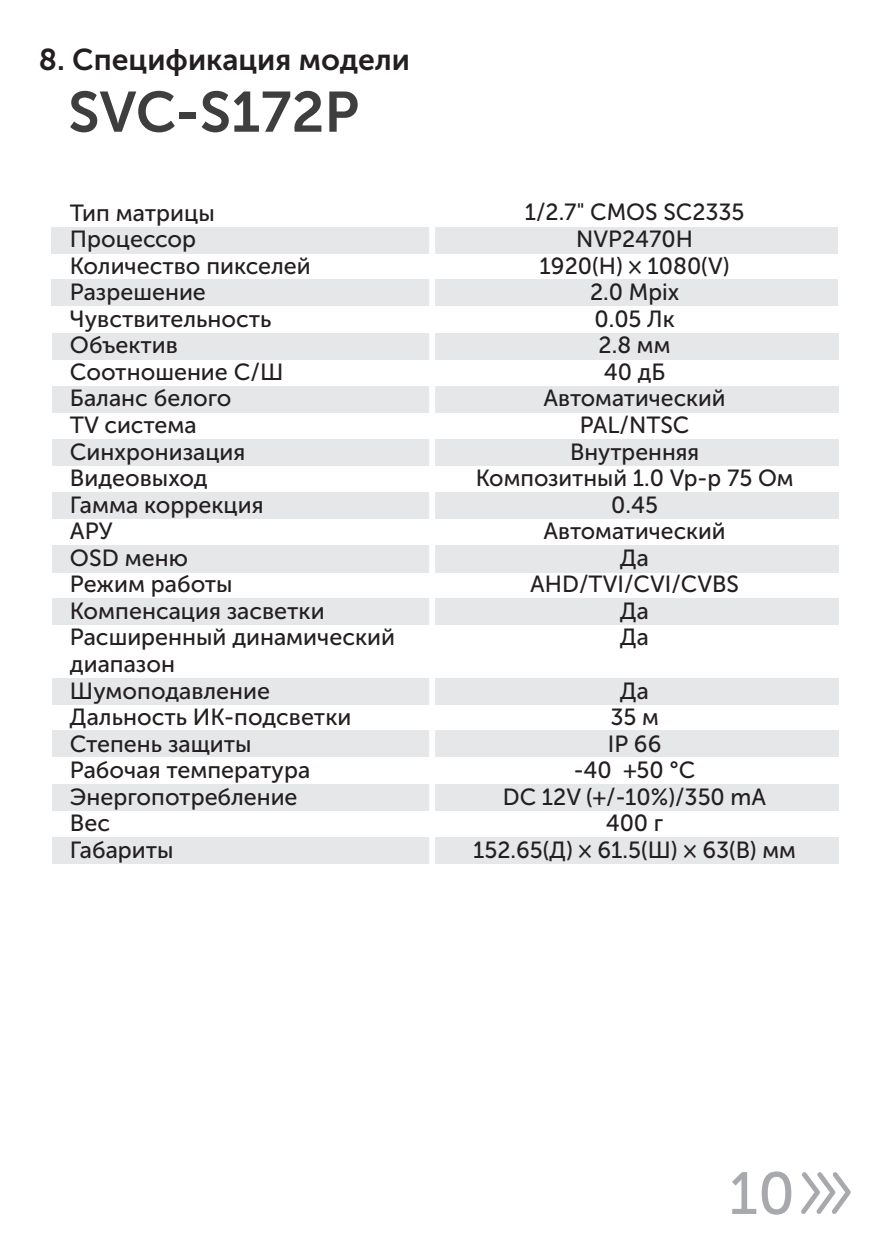
<style>
.page{position:relative;width:893px;height:1234px;background:#fff}
.page>*{position:absolute;margin:0;border:0;box-sizing:border-box;transform-origin:0 0}
.t1{font:59.1px "Museo Sans Cyrl 500";color:#a8a9ad}
.t2{font:56.7px "Museo Sans Cyrl 700";color:#3e3e3f}
.t3{font:30px "Museo Sans Cyrl 700";color:#231f20}
.t4{font:23.4px/26.4px "Museo Sans Cyrl 500";color:#231f20;text-align:center}
</style>
<div class="page">
<div style="left:51px;top:279px;width:787px;height:27px;background:#e6e7e9"></div>
<div style="left:52px;top:333px;width:787px;height:26px;background:#e6e7e9"></div>
<div style="left:52px;top:386px;width:787px;height:26px;background:#e6e7e9"></div>
<div style="left:52px;top:438px;width:787px;height:27px;background:#e6e7e9"></div>
<div style="left:52px;top:492px;width:787px;height:26px;background:#e6e7e9"></div>
<div style="left:52px;top:545px;width:787px;height:27px;background:#e6e7e9"></div>
<div style="left:52px;top:784px;width:787px;height:26px;background:#e6e7e9"></div>
<div style="left:52px;top:837px;width:787px;height:27px;background:#e6e7e9"></div>
<div style="left:52px;top:598px;width:787px;height:26px;background:#e6e7e9"></div>
<div style="left:52px;top:677px;width:787px;height:27px;background:#e6e7e9"></div>
<div style="left:52px;top:730px;width:787px;height:27px;background:#e6e7e9"></div>
<div style="left:51px;top:227px;width:787px;height:26px;background:#e6e7e9"></div>
<div style="left:429px;top:194px;width:6px;height:854px;background:#fff"></div>
<svg style="left:801px;top:1172px;width:50px;height:41px"></svg>
<p class="t3" style="left:39px;top:47px;width:373px">8. Спецификация модели</p>
<h2 class="t2" style="left:68px;top:89px;width:293px">SVC-S172P</h2>
<p class="t4" style="left:70px;top:201px;width:327px;text-align:left">Тип матрицы<br>Процессор<br>Количество пикселей<br>Разрешение<br>Чувствительность<br>Объектив<br>Соотношение С/Ш<br>Баланс белого<br>TV система<br>Синхронизация<br>Видеовыход<br>Гамма коррекция<br>АРУ<br>OSD меню<br>Режим работы<br>Компенсация засветки<br>Расширенный динамический диапазон<br>Шумоподавление<br>Дальность ИК-подсветки<br>Степень защиты<br>Рабочая температура<br>Энергопотребление<br>Вес<br>Габариты</p>
<p class="t4" style="left:476px;top:201px;width:319px">1/2.7" CMOS SC2335<br>NVP2470H<br>1920(H) × 1080(V)<br>2.0 Mpix<br>0.05 Лк<br>2.8 мм<br>40 дБ<br>Автоматический<br>PAL/NTSC<br>Внутренняя<br>Композитный 1.0 Vp-p 75 Ом<br>0.45<br>Автоматический<br>Да<br>AHD/TVI/CVI/CVBS<br>Да<br>Да</p>
<p class="t4" style="left:473px;top:679px;width:324px">Да<br>35 м<br>IР 66<br>-40 +50 °С<br>DC 12V (+/-10%)/350 mA<br>400 г<br>152.65(Д) × 61.5(Ш) × 63(В) мм</p>
<h1 class="t1" style="left:729px;top:1169px;width:68px">10</h1>
</div>
